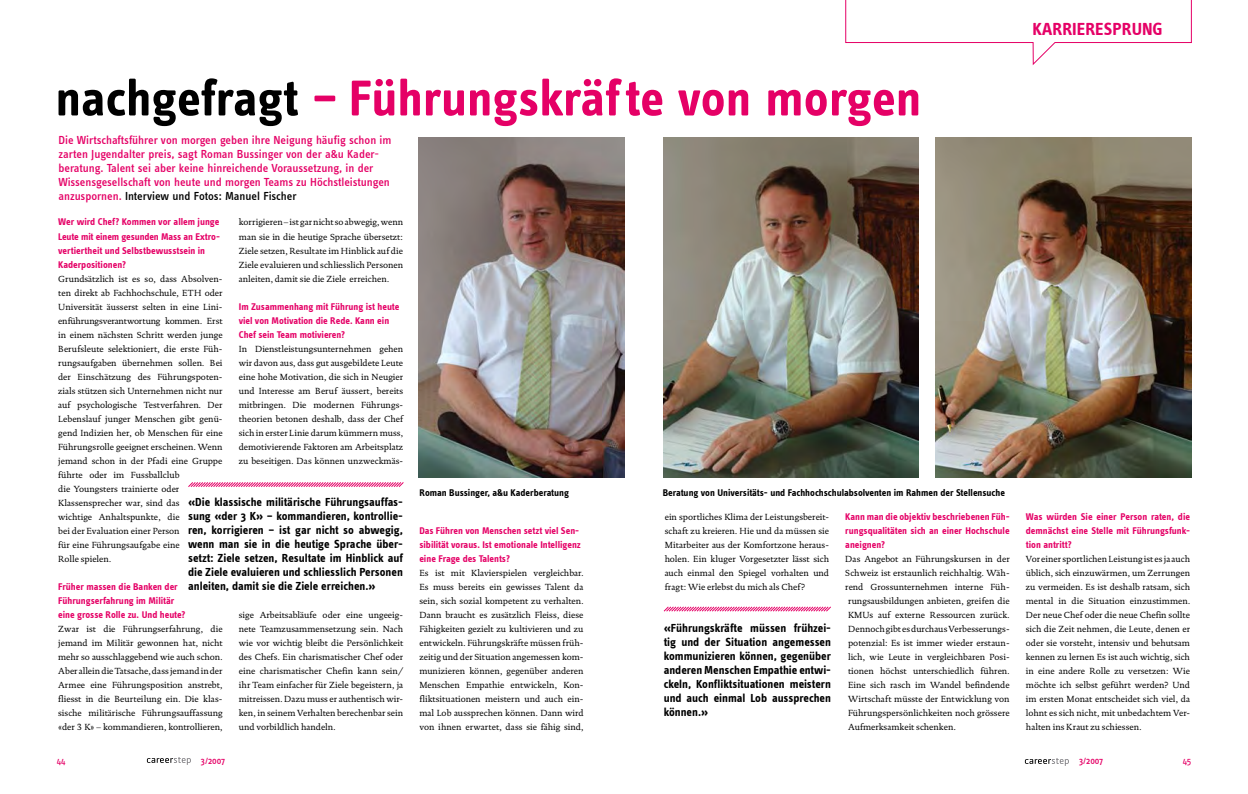
<style>
.page{position:relative;width:1248px;height:794px;background:#fff}
.page>*{position:absolute;margin:0;border:0;box-sizing:border-box;transform-origin:0 0}
.t1{font:700 52px "Info Text";color:#e50066}
.t2{font:700 18px "Info Text";color:#e50066}
.t3{font:700 12px/14px "Info Text";color:#000;text-align:justify}
.t4{font:500 12px/14px "Info Text";color:#e50066}
.t5{font:700 10px/14px "Info Text";color:#e50066}
.t6{font:700 10px "Info Text";color:#000}
.t7{font:500 9.3px "Info Text";color:#e50066}
.t8{font:9.3px "Info Text";color:#e50066}
.t9{font:9px/14px "DTL Documenta T";color:#000;text-align:justify}
.s1{color:#000}
</style>
<div class="page">
<svg style="left:1024px;top:758px;width:44px;height:8px"></svg>
<svg style="left:845px;top:0;width:347px;height:65px"></svg>
<img style="left:418px;top:137px;width:206px;height:340px">
<img style="left:663px;top:137px;width:255px;height:340px">
<img style="left:935px;top:137px;width:256px;height:340px">
<svg style="left:663px;top:606px;width:168px;height:6px"></svg>
<svg style="left:188px;top:482px;width:216px;height:5px"></svg>
<svg style="left:147px;top:757px;width:44px;height:8px"></svg>
<h2 class="t2" style="left:1032px;top:19px;width:10px">KARRIERE</h2>
<h2 class="t2" style="left:1103px;top:19px;width:20px">SPRUNG</h2>
<h1 class="t1" style="left:55px;top:68px;width:867px"><span class="s1">nachgefragt</span> – Führungskräfte von morgen</h1>
<p class="t4" style="left:58px;top:133px;width:334px">Die Wirtschaftsführer von morgen geben ihre Neigung häufig schon im zarten Jugendalter preis, sagt Roman Bussinger von der a&amp;u Kader&shy;beratung. Talent sei aber keine hinreichende Voraussetzung, in der Wissensgesellschaft von heute und morgen Teams zu Höchstleistungen anzuspornen. <span class="s1">Interview und Fotos: Manuel Fischer</span></p>
<p class="t5" style="left:58px;top:215px;width:163px">Wer wird Chef? Kommen vor allem junge Leute mit einem gesunden Mass an Extro&shy;vertiertheit und Selbstbewusstsein in Kaderpositionen?</p>
<p class="t9" style="left:58px;top:271px;width:166px;text-align:left">Grundsätzlich ist es so, dass Absolven&shy;ten direkt ab Fachhochschule, ETH oder Universität äusserst selten in eine Lini&shy;enführungsverantwortung kommen. Erst in einem nächsten Schritt werden junge Berufsleute selektioniert, die erste Füh&shy;rungsaufgaben übernehmen sollen. Bei der Einschätzung des Führungspoten&shy;zials stützen sich Unternehmen nicht nur auf psychologische Testverfahren. Der Lebenslauf junger Menschen gibt genü&shy;gend Indizien her, ob Menschen für eine Führungsrolle geeignet erscheinen. Wenn jemand schon in der Pfadi eine Gruppe führte oder im Fussballclub<br>die Youngsters trainierte oder Klassensprecher war, sind das<br>wichtige Anhaltspunkte, die<br>bei der Evaluation einer Person<br>für eine Führungsaufgabe eine<br>Rolle spielen.</p>
<p class="t5" style="left:58px;top:579px;width:129px">Früher massen die Banken der<br>Führungserfahrung im Militär eine grosse Rolle zu. Und heute?</p>
<p class="t9" style="left:58px;top:621px;width:166px">Zwar ist die Führungserfahrung, die jemand im Militär gewonnen hat, nicht mehr so ausschlaggebend wie auch schon.<br>Aber allein die Tatsache, dass jemand in der Armee eine Führungsposition anstrebt, fliesst in die Beurteilung ein. Die klas&shy;sische militärische Führungsauffassung «der 3 K» – kommandieren, kontrollieren,</p>
<p class="t9" style="left:239px;top:215px;width:166px">korrigieren – ist gar nicht so abwegig, wenn man sie in die heutige Sprache übersetzt:<br>Ziele setzen, Resultate im Hinblick auf die Ziele evaluieren und schliesslich Personen anleiten, damit sie die Ziele erreichen.</p>
<p class="t5" style="left:239px;top:299px;width:162px">Im Zusammenhang mit Führung ist heute viel von Motivation die Rede. Kann ein<br>Chef sein Team motivieren?</p>
<p class="t9" style="left:239px;top:341px;width:166px">In Dienstleistungsunternehmen gehen wir davon aus, dass gut ausgebildete Leute eine hohe Motivation, die sich in Neugier und Interesse am Beruf äussert, bereits mitbringen. Die modernen Führungs&shy;theorien betonen deshalb, dass der Chef sich in erster Linie darum kümmern muss, demotivierende Faktoren am Arbeitsplatz zu beseitigen. Das können unzweckmäs-</p>
<p class="t3" style="left:188px;top:495px;width:217px">«Die klassische militärische Führungsauffas&shy;sung «der 3 K» – kommandieren, kontrollie&shy;ren, korrigieren – ist gar nicht so abwegig, wenn man sie in die heutige Sprache über&shy;setzt: Ziele setzen, Resultate im Hinblick auf die Ziele evaluieren und schliesslich Personen anleiten, damit sie die Ziele erreichen.»</p>
<p class="t9" style="left:239px;top:607px;width:166px">sige Arbeitsabläufe oder eine ungeeig&shy;nete Teamzusammensetzung sein. Nach wie vor wichtig bleibt die Persönlichkeit des Chefs. Ein charismatischer Chef oder eine charismatischer Chefin kann sein/ ihr Team einfacher für Ziele begeistern, ja mitreissen. Dazu muss er authentisch wir&shy;ken, in seinem Verhalten berechenbar sein und vorbildlich handeln.</p>
<p class="t8" style="left:57px;top:756px;width:10px">44</p>
<p class="t7" style="left:201px;top:755px;width:26px">3/2007</p>
<p class="t6" style="left:419px;top:487px;width:151px">Roman Bussinger, a&amp;u Kaderberatung</p>
<p class="t6" style="left:662px;top:487px;width:344px">Beratung von Universitäts- und Fachhochschulabsolventen im Rahmen der Stellensuche</p>
<p class="t5" style="left:419px;top:523px;width:163px">Das Führen von Menschen setzt viel Sen&shy;sibilität voraus. Ist emotionale Intelligenz eine Frage des Talents?</p>
<p class="t9" style="left:419px;top:565px;width:166px">Es ist mit Klavierspielen vergleichbar.<br>Es muss bereits ein gewisses Talent da sein, sich sozial kompetent zu verhalten.<br>Dann braucht es zusätzlich Fleiss, diese Fähigkeiten gezielt zu kultivieren und zu entwickeln. Führungskräfte müssen früh&shy;zeitig und der Situation angemessen kom&shy;munizieren können, gegenüber anderen Menschen Empathie entwickeln, Kon&shy;fliktsituationen meistern und auch ein&shy;mal Lob aussprechen können. Dann wird von ihnen erwartet, dass sie fähig sind,</p>
<p class="t9" style="left:664px;top:509px;width:166px">ein sportliches Klima der Leistungsbereit&shy;schaft zu kreieren. Hie und da müssen sie Mitarbeiter aus der Komfortzone heraus&shy;holen. Ein kluger Vorgesetzter lässt sich auch einmal den Spiegel vorhalten und fragt: Wie erlebst du mich als Chef?</p>
<p class="t5" style="left:845px;top:509px;width:166px;text-align:justify">Kann man die objektiv beschriebenen Füh&shy;rungsqualitäten sich an einer Hochschule aneignen?</p>
<p class="t9" style="left:845px;top:551px;width:166px">Das Angebot an Führungskursen in der</p>
<p class="t9" style="left:845px;top:565px;width:166px">Schweiz ist erstaunlich reichhaltig. Wäh-</p>
<p class="t9" style="left:845px;top:579px;width:166px">rend Grossunternehmen interne Füh-</p>
<p class="t9" style="left:848px;top:593px;width:163px">rungsausbildungen anbieten, greifen die</p>
<p class="t9" style="left:848px;top:607px;width:163px">KMUs auf externe Ressourcen zurück.</p>
<p class="t9" style="left:848px;top:621px;width:163px">Dennoch gibt es durchaus Verbesserungs-</p>
<p class="t9" style="left:848px;top:635px;width:163px">potenzial: Es ist immer wieder erstaun-</p>
<p class="t9" style="left:848px;top:649px;width:163px">lich, wie Leute in vergleichbaren Posi-</p>
<p class="t9" style="left:848px;top:663px;width:163px">tionen höchst unterschiedlich führen.</p>
<p class="t9" style="left:848px;top:677px;width:163px">Eine sich rasch im Wandel befindende</p>
<p class="t9" style="left:848px;top:691px;width:163px">Wirtschaft müsste der Entwicklung von</p>
<p class="t9" style="left:848px;top:705px;width:163px">Führungspersönlichkeiten noch grössere</p>
<p class="t9" style="left:848px;top:719px;width:109px">Aufmerksamkeit schenken.</p>
<h3 class="t3" style="left:663px;top:621px;width:169px">«Führungskräfte müssen frühzei&shy;tig und der Situation angemessen kommunizieren können, gegenüber anderen Menschen Empathie entwi&shy;ckeln, Konfliktsituationen meistern und auch einmal Lob aussprechen können.»</h3>
<p class="t5" style="left:1025px;top:509px;width:166px;text-align:justify">Was würden Sie einer Person raten, die demnächst eine Stelle mit Führungsfunk&shy;tion antritt?</p>
<p class="t9" style="left:1025px;top:551px;width:166px">Vor einer sportlichen Leistung ist es ja auch üblich, sich einzuwärmen, um Zerrungen zu vermeiden. Es ist deshalb ratsam, sich mental in die Situation einzustimmen.<br>Der neue Chef oder die neue Chefin sollte sich die Zeit nehmen, die Leute, denen er oder sie vorsteht, intensiv und behutsam kennen zu lernen Es ist auch wichtig, sich in eine andere Rolle zu versetzen: Wie möchte ich selbst geführt werden? Und im ersten Monat entscheidet sich viel, da lohnt es sich nicht, mit unbedachtem Ver&shy;halten ins Kraut zu schiessen.</p>
<p class="t7" style="left:1078px;top:755px;width:26px">3/2007</p>
<p class="t8" style="left:1182px;top:756px;width:10px">45</p>
</div>
